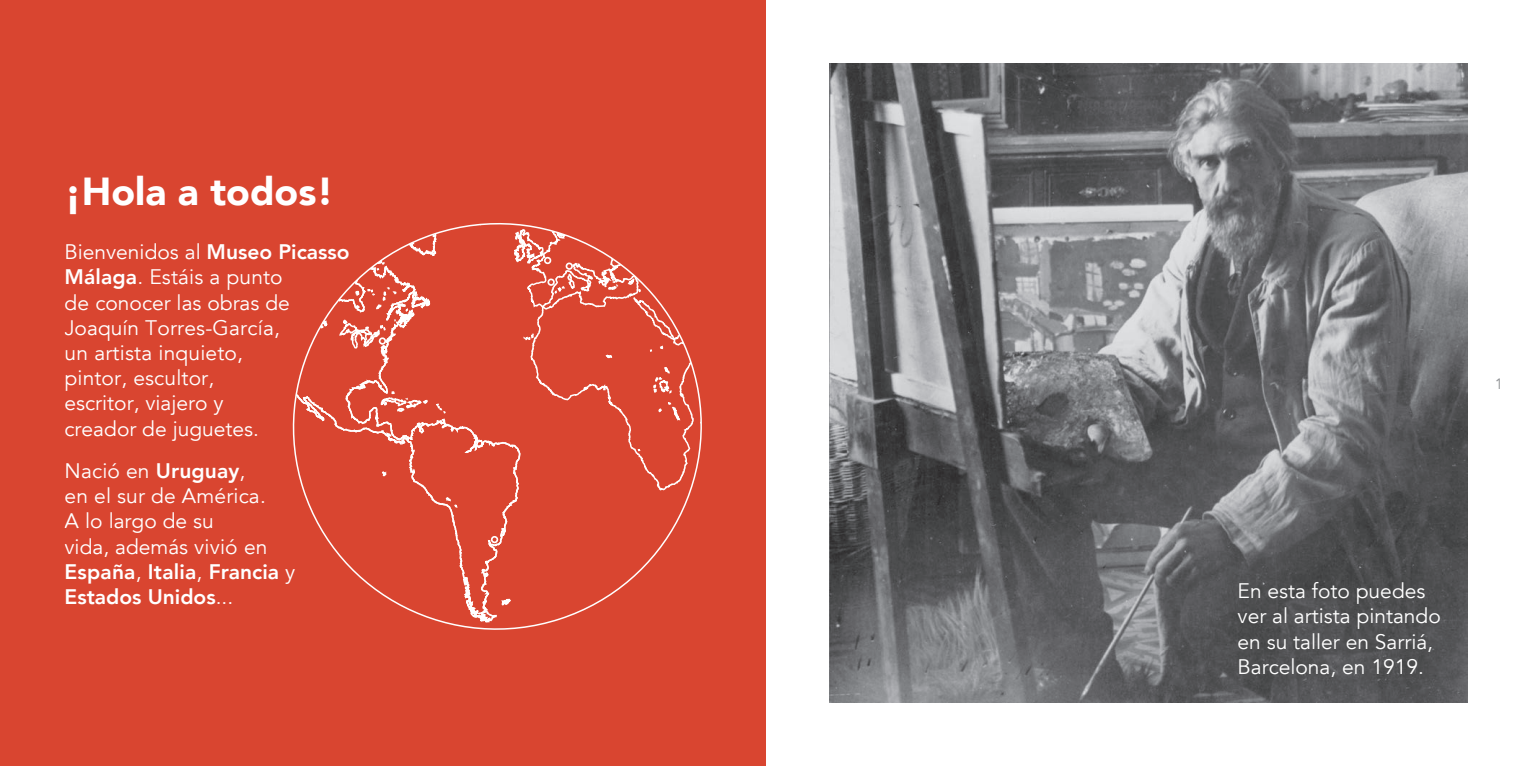
<style>
.page{position:relative;width:1531px;height:766px;background:#fff}
.page>*{position:absolute;margin:0;border:0;box-sizing:border-box;transform-origin:0 0}
.t1{font:900 39px "Avenir";color:#fff}
.t2{font:21px/25.2px "Avenir";color:#fff}
.t3{font:15px "Avenir";color:#939598}
.s1{font-weight:800}
</style>
<div class="page">
<img style="left:829px;top:64px;width:638px;height:638px">
<div style="left:0;top:0;width:765px;height:765px;background:#d94530"></div>
<svg style="left:292px;top:223px;width:410px;height:407px"></svg>
<h1 class="t1" style="left:65px;top:168px;width:271px">¡Hola a todos!</h1>
<p class="t2" style="left:65px;top:240px;width:287px">Bienvenidos al <span class="s1">Museo Picasso<br>Málaga</span>. Estáis a punto<br>de conocer las obras de<br>Joaquín Torres-García,<br>un artista inquieto,<br>pintor, escultor,<br>escritor, viajero y<br>creador de juguetes.</p>
<p class="t2" style="left:65px;top:458px;width:232px">Nació en <span class="s1">Uruguay</span>,<br>en el sur de América.<br>A lo largo de su<br>vida, además vivió en<br><span class="s1">España</span>, <span class="s1">Italia</span>, <span class="s1">Francia</span> y<br><span class="s1">Estados Unidos</span>...</p>
<p class="t3" style="left:1495px;top:375px;width:10px">1</p>
<p class="t2" style="left:1237px;top:578px;width:205px">En esta foto puedes ver al artista pintando en su taller en Sarriá,<br>Barcelona, en 1919.</p>
</div>
